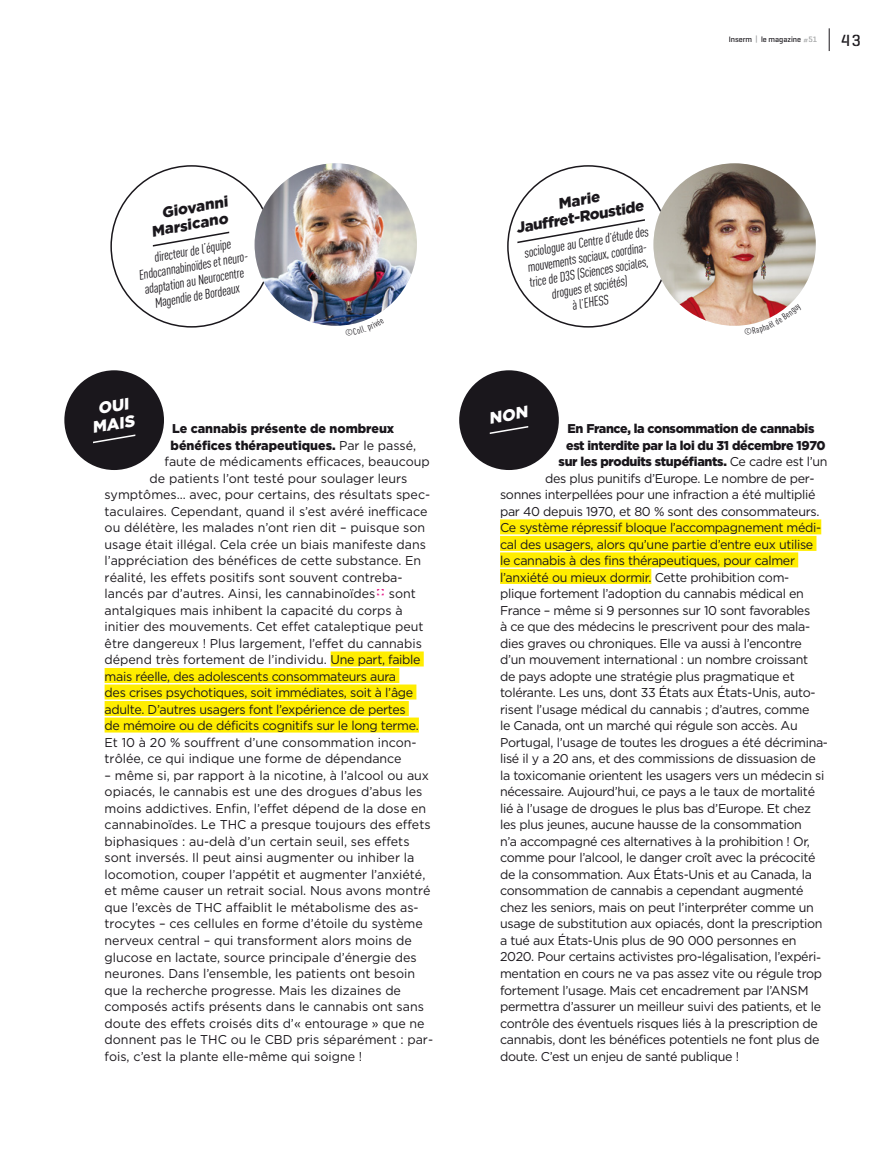
<style>
.page{position:relative;width:893px;height:1149px;background:#fff}
.page>*{position:absolute;margin:0;border:0;box-sizing:border-box;transform-origin:0 0}
.t1{font:500 16.5px "Geogrotesque Stencil A";color:#1a171c}
.t2{font:italic 900 16.2px/17.4px "Gotham";color:#fff;text-align:center}
.t3{font:900 15px/16.5px "Gotham";color:#1a171c;text-align:right}
.t4{font:condensed 13.5px/15px "DINOT";color:#1a171c;text-align:center}
.t5{font:12.75px "Gotham";letter-spacing:-.025em;color:#1a171c}
.t6{font:12.75px/16.5px "Gotham";color:#1a171c}
.t7{font:900 12.75px "Gotham";letter-spacing:-.025em;color:#1a171c}
.t8{font:900 12.75px "Gotham";color:#1a171c}
.t9{font:500 7.95px "Geogrotesque Stencil A";color:#1a171c}
.s1{font-weight:400}
.s2{color:#e2007a}
.s3{color:#9c9e9f}
</style>
<div class="page">
<div style="left:500px;top:519px;width:321px;height:15px;background:#ffed00"></div>
<div style="left:500px;top:535px;width:316px;height:15px;background:#ffed00"></div>
<div style="left:500px;top:552px;width:298px;height:15px;background:#ffed00"></div>
<div style="left:500px;top:568px;width:151px;height:15px;background:#ffed00"></div>
<img style="left:653px;top:163px;width:163px;height:162px;border-radius:81px">
<div style="left:459px;top:370px;width:100px;height:100px;background:#1a171c;border-radius:50%"></div>
<div style="left:331px;top:651px;width:93px;height:15px;background:#ffed00"></div>
<div style="left:105px;top:667px;width:294px;height:15px;background:#ffed00"></div>
<div style="left:105px;top:684px;width:311px;height:15px;background:#ffed00"></div>
<div style="left:105px;top:700px;width:304px;height:15px;background:#ffed00"></div>
<div style="left:105px;top:717px;width:314px;height:15px;background:#ffed00"></div>
<div style="left:64px;top:370px;width:100px;height:100px;background:#1a171c;border-radius:50%"></div>
<svg style="left:152px;top:231px;width:78px;height:16px"></svg>
<img style="left:255px;top:163px;width:162px;height:162px;border-radius:81px">
<svg style="left:93px;top:434px;width:43px;height:10px"></svg>
<svg style="left:517px;top:219px;width:128px;height:25px"></svg>
<svg style="left:829px;top:28px;width:1px;height:23px"></svg>
<svg style="left:744px;top:303px;width:47px;height:23px"></svg>
<svg style="left:345px;top:318px;width:26px;height:8px"></svg>
<svg style="left:489px;top:426px;width:40px;height:8px"></svg>
<p class="t3" style="left:147px;top:207px;width:82px;rotate:-10deg">Giovanni<br>Marsicano</p>
<p class="t4" style="left:135px;top:253px;width:115px;rotate:-10deg">directeur de l’équipe<br>Endocannabinoïdes et neuro&shy;adaptation au Neurocentre<br>Magendie de Bordeaux</p>
<p class="t2" style="left:87px;top:401px;width:44px;rotate:-10deg">OUI<br>MAIS</p>
<p class="t8" style="left:172px;top:419px;width:224px">Le cannabis présente de nombreux</p>
<p class="t8" style="left:171px;top:436px;width:247px">bénéfices thérapeutiques. <span class="s1">Par le passé,</span></p>
<p class="t6" style="left:165px;top:453px;width:267px">faute de médicaments efficaces, beaucoup</p>
<p class="t6" style="left:150px;top:469px;width:259px">de patients l’ont testé pour soulager leurs</p>
<p class="t6" style="left:105px;top:486px;width:327px">symptômes… avec, pour certains, des résultats spec-</p>
<p class="t6" style="left:105px;top:502px;width:324px">taculaires. Cependant, quand il s’est avéré inefficace</p>
<p class="t6" style="left:105px;top:519px;width:322px">ou délétère, les malades n’ont rien dit – puisque son</p>
<p class="t6" style="left:105px;top:535px;width:323px">usage était illégal. Cela crée un biais manifeste dans</p>
<p class="t6" style="left:105px;top:552px;width:318px">l’appréciation des bénéfices de cette substance. En</p>
<p class="t6" style="left:105px;top:568px;width:300px">réalité, les effets positifs sont souvent contreba-</p>
<p class="t6" style="left:105px;top:585px;width:313px">lancés par d’autres. Ainsi, les cannabinoïdes<span class="s2">✓</span> sont</p>
<p class="t6" style="left:105px;top:601px;width:300px">antalgiques mais inhibent la capacité du corps à</p>
<p class="t6" style="left:105px;top:618px;width:320px">initier des mouvements. Cet effet cataleptique peut</p>
<p class="t6" style="left:105px;top:634px;width:319px">être dangereux ! Plus largement, l’effet du cannabis</p>
<p class="t6" style="left:105px;top:651px;width:317px">dépend très fortement de l’individu. Une part, faible</p>
<p class="t5" style="left:105px;top:669px;width:293px">mais réelle, des adolescents consommateurs aura</p>
<p class="t5" style="left:105px;top:685px;width:310px">des crises psychotiques, soit immédiates, soit à l’âge</p>
<p class="t5" style="left:105px;top:702px;width:303px">adulte. D’autres usagers font l’expérience de pertes</p>
<p class="t5" style="left:105px;top:718px;width:316px">de mémoire ou de déficits cognitifs sur le long terme.</p>
<p class="t6" style="left:105px;top:733px;width:313px">Et 10 à 20 % souffrent d’une consommation incon-</p>
<p class="t6" style="left:105px;top:750px;width:299px">trôlée, ce qui indique une forme de dépendance</p>
<p class="t6" style="left:105px;top:766px;width:330px">– même si, par rapport à la nicotine, à l’alcool ou aux opiacés, le cannabis est une des drogues d’abus les moins addictives. Enfin, l’effet dépend de la dose en cannabinoïdes. Le THC a presque toujours des effets biphasiques : au-delà d’un certain seuil, ses effets sont inversés. Il peut ainsi augmenter ou inhiber la locomotion, couper l’appétit et augmenter l’anxiété, et même causer un retrait social. Nous avons montré que l’excès de THC affaiblit le métabolisme des as&shy;trocytes – ces cellules en forme d’étoile du système nerveux central – qui transforment alors moins de glucose en lactate, source principale d’énergie des neurones. Dans l’ensemble, les patients ont besoin que la recherche progresse. Mais les dizaines de composés actifs présents dans le cannabis ont sans doute des effets croisés dits d’« entourage » que ne donnent pas le THC ou le CBD pris séparément : par&shy;fois, c’est la plante elle-même qui soigne !</p>
<p class="t3" style="left:512px;top:203px;width:131px;text-align:center;rotate:-10deg">Marie<br>Jauff ret-Roustide</p>
<p class="t4" style="left:523px;top:245px;width:127px;rotate:-10deg">sociologue au Centre d’étude des</p>
<p class="t4" style="left:526px;top:260px;width:125px;rotate:-10deg">mouvements sociaux, coordina-</p>
<p class="t4" style="left:528px;top:275px;width:122px;rotate:-10deg">trice de D3S (Sciences sociales,</p>
<p class="t4" style="left:550px;top:286px;width:78px;rotate:-10deg">drogues et sociétés)</p>
<p class="t4" style="left:571px;top:298px;width:38px;rotate:-10deg">à l’EHESS</p>
<p class="t9" style="left:729px;top:34px;width:90px">Inserm <span class="s3">|</span> le magazine <span class="s3">#51</span></p>
<p class="t1" style="left:841px;top:30px;width:21px">43</p>
<p class="t7" style="left:568px;top:419px;width:248px">En France, la consommation de cannabis</p>
<p class="t7" style="left:566px;top:436px;width:261px">est interdite par la loi du 31 décembre 1970</p>
<p class="t7" style="left:559px;top:452px;width:271px">sur les produits stupéfiants. <span class="s1">Ce cadre est l’un</span></p>
<p class="t5" style="left:545px;top:471px;width:271px">des plus punitifs d’Europe. Le nombre de per-</p>
<p class="t5" style="left:500px;top:487px;width:317px">sonnes interpellées pour une infraction a été multiplié</p>
<p class="t5" style="left:500px;top:504px;width:321px">par 40 depuis 1970, et 80 % sont des consommateurs.</p>
<p class="t5" style="left:500px;top:520px;width:323px">Ce système répressif bloque l’accompagnement médi-</p>
<p class="t5" style="left:500px;top:537px;width:315px">cal des usagers, alors qu’une partie d’entre eux utilise</p>
<p class="t5" style="left:500px;top:553px;width:297px">le cannabis à des fins thérapeutiques, pour calmer</p>
<p class="t5" style="left:500px;top:570px;width:291px">l’anxiété ou mieux dormir. Cette prohibition com-</p>
<p class="t5" style="left:500px;top:586px;width:305px">plique fortement l’adoption du cannabis médical en</p>
<p class="t5" style="left:500px;top:603px;width:312px">France – même si 9 personnes sur 10 sont favorables</p>
<p class="t5" style="left:500px;top:619px;width:312px">à ce que des médecins le prescrivent pour des mala-</p>
<p class="t5" style="left:500px;top:636px;width:303px">dies graves ou chroniques. Elle va aussi à l’encontre</p>
<p class="t5" style="left:500px;top:652px;width:310px">d’un mouvement international : un nombre croissant</p>
<p class="t5" style="left:500px;top:669px;width:296px">de pays adopte une stratégie plus pragmatique et</p>
<p class="t5" style="left:500px;top:685px;width:317px">tolérante. Les uns, dont 33 États aux États-Unis, auto-</p>
<p class="t5" style="left:500px;top:702px;width:311px">risent l’usage médical du cannabis ; d’autres, comme</p>
<p class="t5" style="left:500px;top:718px;width:299px">le Canada, ont un marché qui régule son accès. Au</p>
<p class="t5" style="left:500px;top:735px;width:329px">Portugal, l’usage de toutes les drogues a été décrimina-</p>
<p class="t5" style="left:500px;top:751px;width:317px">lisé il y a 20 ans, et des commissions de dissuasion de</p>
<p class="t5" style="left:500px;top:768px;width:326px">la toxicomanie orientent les usagers vers un médecin si</p>
<p class="t5" style="left:500px;top:784px;width:316px">nécessaire. Aujourd’hui, ce pays a le taux de mortalité</p>
<p class="t5" style="left:500px;top:801px;width:313px">lié à l’usage de drogues le plus bas d’Europe. Et chez</p>
<p class="t5" style="left:500px;top:817px;width:303px">les plus jeunes, aucune hausse de la consommation</p>
<p class="t5" style="left:500px;top:834px;width:311px">n’a accompagné ces alternatives à la prohibition ! Or,</p>
<p class="t5" style="left:500px;top:850px;width:317px">comme pour l’alcool, le danger croît avec la précocité</p>
<p class="t5" style="left:500px;top:867px;width:313px">de la consommation. Aux États-Unis et au Canada, la</p>
<p class="t5" style="left:500px;top:883px;width:305px">consommation de cannabis a cependant augmenté</p>
<p class="t5" style="left:500px;top:900px;width:315px">chez les seniors, mais on peut l’interpréter comme un</p>
<p class="t5" style="left:500px;top:916px;width:324px">usage de substitution aux opiacés, dont la prescription</p>
<p class="t5" style="left:500px;top:933px;width:298px">a tué aux États-Unis plus de 90 000 personnes en</p>
<p class="t5" style="left:500px;top:949px;width:323px">2020. Pour certains activistes pro-légalisation, l’expéri-</p>
<p class="t5" style="left:500px;top:966px;width:324px">mentation en cours ne va pas assez vite ou régule trop</p>
<p class="t5" style="left:500px;top:982px;width:310px">fortement l’usage. Mais cet encadrement par l’ANSM</p>
<p class="t5" style="left:500px;top:999px;width:322px">permettra d’assurer un meilleur suivi des patients, et le</p>
<p class="t5" style="left:500px;top:1015px;width:319px">contrôle des éventuels risques liés à la prescription de</p>
<p class="t5" style="left:500px;top:1032px;width:321px">cannabis, dont les bénéfices potentiels ne font plus de</p>
<p class="t5" style="left:500px;top:1048px;width:241px">doute. C’est un enjeu de santé publique !</p>
</div>
